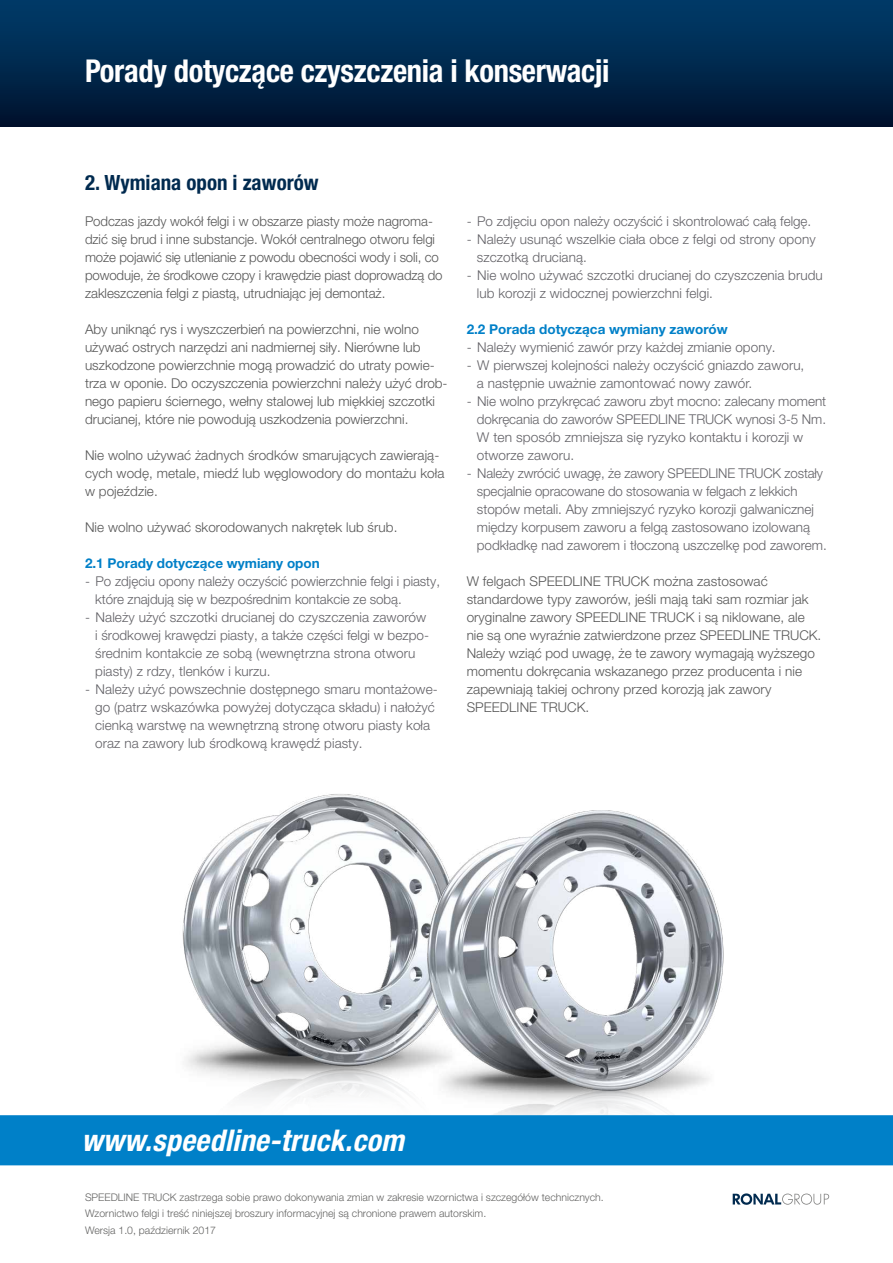
<style>
.page{position:relative;width:893px;height:1263px;background:#fff}
.page>*{position:absolute;margin:0;border:0;box-sizing:border-box;transform-origin:0 0}
.t1{font:700 condensed 31.5px "Helvetica Neue LT Pro";letter-spacing:-.01em;color:#fff}
.t2{font:italic 700 condensed 30px "Helvetica Neue LT Std";letter-spacing:.01em;color:#fff}
.t3{font:700 condensed 21px "Helvetica Neue LT Std";color:#002a4f}
.t4{font:300 13.5px/18px "Helvetica Neue LT Pro";letter-spacing:.005em;color:#626166}
.t5{font:300 13.5px/18px "Helvetica Neue LT Pro";color:#565656}
.t6{font:700 13.5px "Helvetica Neue LT Pro";color:#0080c8}
.t7{font:300 10.5px/16.5px "Helvetica Neue LT Pro";color:#636362}
</style>
<div class="page">
<img style="left:182px;top:794px;width:230px;height:304px">
<img style="left:412px;top:810px;width:312px;height:305px">
<svg style="left:0;top:1115px;width:893px;height:90px;fill:#0080c8"></svg>
<div style="left:0;top:0;width:893px;height:127px;background:linear-gradient(to bottom,#003d6c,#00132e)"></div>
<svg style="left:733px;top:1193px;width:96px;height:12px"></svg>
<h1 class="t1" style="left:85px;top:52px;width:526px">Porady dotyczące czyszczenia i konserwacji</h1>
<h3 class="t3" style="left:85px;top:170px;width:235px">2. Wymiana opon i zaworów</h3>
<p class="t5" style="left:85px;top:212px;width:359px">Podczas jazdy wokół felgi i w obszarze piasty może nagroma&shy;dzić się brud i inne substancje. Wokół centralnego otworu felgi może pojawić się utlenianie z powodu obecności wody i soli, co powoduje, że środkowe czopy i krawędzie piast doprowadzą do zakleszczenia felgi z piastą, utrudniając jej demontaż.</p>
<p class="t5" style="left:85px;top:320px;width:364px">Aby uniknąć rys i wyszczerbień na powierzchni, nie wolno używać ostrych narzędzi ani nadmiernej siły. Nierówne lub uszkodzone powierzchnie mogą prowadzić do utraty powie&shy;trza w oponie. Do oczyszczenia powierzchni należy użyć drob&shy;nego papieru ściernego, wełny stalowej lub miękkiej szczotki drucianej, które nie powodują uszkodzenia powierzchni.</p>
<p class="t5" style="left:85px;top:446px;width:361px">Nie wolno używać żadnych środków smarujących zawierają&shy;cych wodę, metale, miedź lub węglowodory do montażu koła w pojeździe.</p>
<p class="t5" style="left:85px;top:518px;width:314px">Nie wolno używać skorodowanych nakrętek lub śrub.</p>
<p class="t6" style="left:85px;top:554px;width:236px">2.1 Porady dotyczące wymiany opon</p>
<p class="t4" style="left:95px;top:572px;width:346px;text-indent:-10px">- Po zdjęciu opony należy oczyścić powierzchnie felgi i piasty, które znajdują się w bezpośrednim kontakcie ze sobą.</p>
<p class="t4" style="left:95px;top:608px;width:335px;text-indent:-10px">- Należy użyć szczotki drucianej do czyszczenia zaworów i środkowej krawędzi piasty, a także części felgi w bezpo&shy;średnim kontakcie ze sobą (wewnętrzna strona otworu piasty) z rdzy, tlenków i kurzu.</p>
<p class="t4" style="left:95px;top:680px;width:344px;text-indent:-10px">- Należy użyć powszechnie dostępnego smaru montażowe&shy;go (patrz wskazówka powyżej dotycząca składu) i nałożyć cienką warstwę na wewnętrzną stronę otworu piasty koła oraz na zawory lub środkową krawędź piasty.</p>
<p class="t4" style="left:467px;top:212px;width:346px">- Po zdjęciu opon należy oczyścić i skontrolować całą felgę.</p>
<p class="t4" style="left:477px;top:230px;width:340px;text-indent:-10px">- Należy usunąć wszelkie ciała obce z felgi od strony opony szczotką drucianą.</p>
<p class="t4" style="left:477px;top:266px;width:347px;text-indent:-10px">- Nie wolno używać szczotki drucianej do czyszczenia brudu lub korozji z widocznej powierzchni felgi.</p>
<p class="t6" style="left:467px;top:320px;width:262px">2.2 Porada dotycząca wymiany zaworów</p>
<p class="t4" style="left:467px;top:338px;width:311px">- Należy wymienić zawór przy każdej zmianie opony.</p>
<p class="t4" style="left:477px;top:356px;width:329px;text-indent:-10px">- W pierwszej kolejności należy oczyścić gniazdo zaworu, a następnie uważnie zamontować nowy zawór.</p>
<p class="t4" style="left:477px;top:392px;width:351px;text-indent:-10px">- Nie wolno przykręcać zaworu zbyt mocno: zalecany moment dokręcania do zaworów SPEEDLINE TRUCK wynosi 3-5 Nm.<br>W ten sposób zmniejsza się ryzyko kontaktu i korozji w otworze zaworu.</p>
<p class="t4" style="left:477px;top:464px;width:351px;text-indent:-10px">- Należy zwrócić uwagę, że zawory SPEEDLINE TRUCK zostały specjalnie opracowane do stosowania w felgach z lekkich stopów metali. Aby zmniejszyć ryzyko korozji galwanicznej między korpusem zaworu a felgą zastosowano izolowaną podkładkę nad zaworem i tłoczoną uszczelkę pod zaworem.</p>
<p class="t5" style="left:467px;top:572px;width:356px">W felgach SPEEDLINE TRUCK można zastosować standardowe typy zaworów, jeśli mają taki sam rozmiar jak oryginalne zawory SPEEDLINE TRUCK i są niklowane, ale nie są one wyraźnie zatwierdzone przez SPEEDLINE TRUCK.<br>Należy wziąć pod uwagę, że te zawory wymagają wyższego momentu dokręcania wskazanego przez producenta i nie zapewniają takiej ochrony przed korozją jak zawory SPEEDLINE TRUCK.</p>
<h2 class="t2" style="left:81px;top:1122px;width:324px">www.speedline-truck.com</h2>
<p class="t7" style="left:85px;top:1189px;width:520px">SPEEDLINE TRUCK zastrzega sobie prawo dokonywania zmian w zakresie wzornictwa i szczegółów technicznych.<br>Wzornictwo felgi i treść niniejszej broszury informacyjnej są chronione prawem autorskim.<br>Wersja 1.0, październik 2017</p>
</div>
